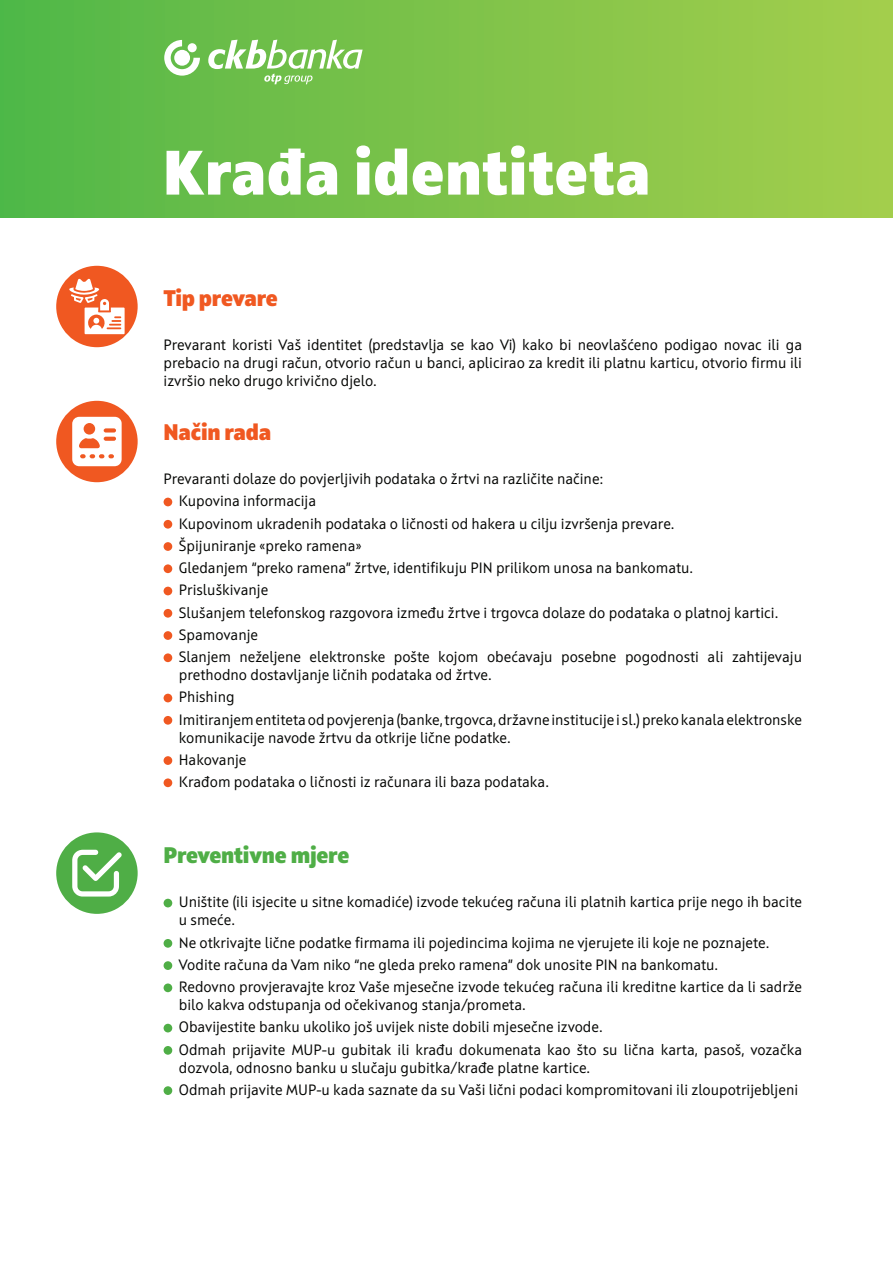
<style>
.page{position:relative;width:893px;height:1263px;background:#fff}
.page>*{position:absolute;margin:0;border:0;box-sizing:border-box;transform-origin:0 0}
.t1{font:800 62.55px "Squad";letter-spacing:.015em;color:#fff}
.t2{font:800 22.5px "Squad";letter-spacing:-.01em;color:#f05821}
.t3{font:800 22.5px "Squad";letter-spacing:-.01em;color:#4fae46}
.t4{font:15px/22.2px "Squad";color:#040503}
</style>
<div class="page">
<div style="left:0;top:0;width:893px;height:218px;background:linear-gradient(to right,#52b748,#a6ce4c)"></div>
<div style="left:164px;top:498px;width:8px;height:8px;background:#f05821;border-radius:50%"></div>
<div style="left:164px;top:520px;width:8px;height:9px;background:#f05821;border-radius:50%"></div>
<div style="left:164px;top:542px;width:8px;height:9px;background:#f05821;border-radius:50%"></div>
<div style="left:164px;top:564px;width:8px;height:9px;background:#f05821;border-radius:50%"></div>
<div style="left:164px;top:587px;width:8px;height:8px;background:#f05821;border-radius:50%"></div>
<div style="left:164px;top:609px;width:8px;height:9px;background:#f05821;border-radius:50%"></div>
<div style="left:164px;top:631px;width:8px;height:9px;background:#f05821;border-radius:50%"></div>
<div style="left:164px;top:653px;width:8px;height:9px;background:#f05821;border-radius:50%"></div>
<div style="left:164px;top:694px;width:8px;height:8px;background:#f05821;border-radius:50%"></div>
<div style="left:164px;top:716px;width:8px;height:9px;background:#f05821;border-radius:50%"></div>
<div style="left:164px;top:756px;width:8px;height:9px;background:#f05821;border-radius:50%"></div>
<div style="left:164px;top:778px;width:8px;height:9px;background:#f05821;border-radius:50%"></div>
<div style="left:164px;top:899px;width:8px;height:8px;background:#4fae46;border-radius:50%"></div>
<div style="left:164px;top:939px;width:8px;height:9px;background:#4fae46;border-radius:50%"></div>
<div style="left:164px;top:961px;width:8px;height:9px;background:#4fae46;border-radius:50%"></div>
<div style="left:164px;top:983px;width:8px;height:9px;background:#4fae46;border-radius:50%"></div>
<div style="left:164px;top:1024px;width:8px;height:8px;background:#4fae46;border-radius:50%"></div>
<div style="left:164px;top:1046px;width:8px;height:9px;background:#4fae46;border-radius:50%"></div>
<div style="left:164px;top:1086px;width:8px;height:9px;background:#4fae46;border-radius:50%"></div>
<div style="left:56px;top:266px;width:82px;height:81px;background:#f05821;border-radius:50%"></div>
<div style="left:56px;top:401px;width:82px;height:81px;background:#f05821;border-radius:50%"></div>
<div style="left:56px;top:832px;width:82px;height:82px;background:#4fae46;border-radius:50%"></div>
<svg style="left:164px;top:40px;width:36px;height:36px"></svg>
<div style="left:174px;top:50px;width:16px;height:16px;background:#fff;border-radius:50%"></div>
<div style="left:188px;top:43px;width:9px;height:9px;background:#fff;border-radius:50%"></div>
<svg style="left:208px;top:40px;width:155px;height:44px"></svg>
<svg style="left:72px;top:850px;width:50px;height:46px"></svg>
<svg style="left:69px;top:278px;width:56px;height:56px"></svg>
<svg style="left:72px;top:417px;width:50px;height:49px"></svg>
<h1 class="t1" style="left:163px;top:132px;width:489px">Krađa identiteta</h1>
<h2 class="t2" style="left:164px;top:283px;width:116px">Tip prevare</h2>
<p class="t4" style="left:164px;top:336px;width:640px;line-height:18px;text-align:justify">Prevarant koristi Vaš identitet (predstavlja se kao Vi) kako bi neovlašćeno podigao novac ili ga prebacio na drugi račun, otvorio račun u banci, aplicirao za kredit ili platnu karticu, otvorio firmu ili izvršio neko drugo krivično djelo.</p>
<h2 class="t2" style="left:164px;top:417px;width:109px">Način rada</h2>
<p class="t4" style="left:179px;top:468px;width:625px;text-indent:-15px">Prevaranti dolaze do povjerljivih podataka o žrtvi na različite načine:<br>Kupovina informacija<br>Kupovinom ukradenih podataka o ličnosti od hakera u cilju izvršenja prevare.<br>Špijuniranje «preko ramena»<br>Gledanjem “preko ramena” žrtve, identifikuju PIN prilikom unosa na bankomatu.<br>Prisluškivanje<br>Slušanjem telefonskog razgovora između žrtve i trgovca dolaze do podataka o platnoj kartici.<br>Spamovanje<br>Slanjem neželjene elektronske pošte kojom obećavaju posebne pogodnosti ali zahtijevaju</p>
<p class="t4" style="left:179px;top:664px;width:625px">prethodno dostavljanje ličnih podataka od žrtve.<br>Phishing<br>Imitiranjem entiteta od povjerenja (banke, trgovca, državne institucije i sl.) preko kanala elektronske</p>
<p class="t4" style="left:179px;top:726px;width:372px">komunikacije navode žrtvu da otkrije lične podatke.<br>Hakovanje<br>Krađom podataka o ličnosti iz računara ili baza podataka.</p>
<h2 class="t3" style="left:164px;top:840px;width:187px">Preventivne mjere</h2>
<p class="t4" style="left:179px;top:893px;width:625px;line-height:18px">Uništite (ili isjecite u sitne komadiće) izvode tekućeg računa ili platnih kartica prije nego ih bacite u smeće.</p>
<p class="t4" style="left:179px;top:931px;width:625px">Ne otkrivajte lične podatke firmama ili pojedincima kojima ne vjerujete ili koje ne poznajete.<br>Vodite računa da Vam niko “ne gleda preko ramena” dok unosite PIN na bankomatu.<br>Redovno provjeravajte kroz Vaše mjesečne izvode tekućeg računa ili kreditne kartice da li sadrže</p>
<p class="t4" style="left:179px;top:994px;width:625px">bilo kakva odstupanja od očekivanog stanja/prometa.<br>Obavijestite banku ukoliko još uvijek niste dobili mjesečne izvode.<br>Odmah prijavite MUP-u gubitak ili krađu dokumenata kao što su lična karta, pasoš, vozačka</p>
<p class="t4" style="left:179px;top:1056px;width:621px">dozvola, odnosno banku u slučaju gubitka/krađe platne kartice.<br>Odmah prijavite MUP-u kada saznate da su Vaši lični podaci kompromitovani ili zloupotrijebljeni</p>
</div>
